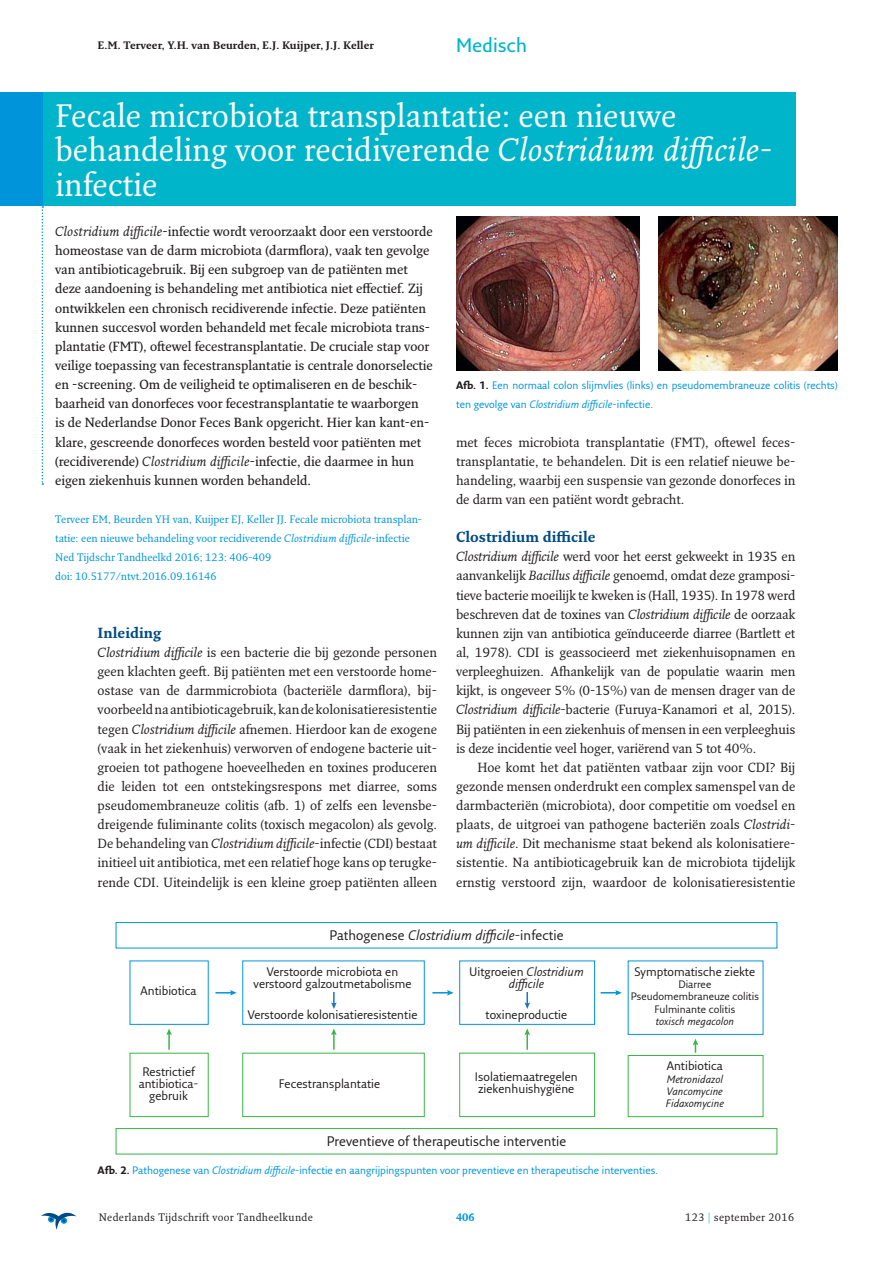
<style>
.page{position:relative;width:893px;height:1263px;background:#fff}
.page>*{position:absolute;margin:0;border:0;box-sizing:border-box;transform-origin:0 0}
.t1{font:31.5px/34.5px "Fresco Plus Pro";color:#fff}
.t2{font:600 19.2px "Fresco Sans Plus Pro";letter-spacing:.015em;color:#00b5c9}
.t3{font:700 14.25px "Fresco Plus Pro";color:#004b84}
.t4{font:13.5px "Fresco Sans Plus Pro";color:#231f20}
.t5{font:12.9px/19.2px "Fresco Plus Pro";letter-spacing:-.005em;color:#231f20;text-align:justify}
.t6{font:600 12.9px/19.2px "Fresco Plus Pro";color:#231f20}
.t7{font:12px/12.1px "Fresco Sans Plus Pro";color:#231f20;text-align:center}
.t8{font:italic 12px/12.1px "Fresco Sans Plus Pro";color:#231f20;text-align:center}
.t9{font:10.5px/19.2px "Fresco Sans Plus Pro";color:#0095da}
.t10{font:10.5px/19.2px "Fresco Plus Pro";color:#0095da}
.t11{font:10.5px "Fresco Plus Pro";letter-spacing:.03em;color:#231f20}
.t12{font:italic 10.5px/12.1px "Fresco Sans Plus Pro";color:#231f20;text-align:justify}
.t13{font:700 10.5px "Fresco Plus Pro";color:#231f20}
.t14{font:10.5px/12.1px "Fresco Sans Plus Pro";color:#231f20;text-align:center}
.t15{font:700 10.5px "Fresco Plus Pro";color:#0095da}
.s1{font-style:italic}
.s2{font-weight:400;font-style:italic}
.s3{font-weight:700;color:#231f20}
.s4{font-style:normal}
.s5{color:#0095da}
</style>
<div class="page">
<svg style="left:41px;top:1213px;width:35px;height:17px"></svg>
<div style="left:42px;top:93px;width:753px;height:113px;background:#00b5c9"></div>
<svg style="left:42px;top:206px;width:1px;height:279px"></svg>
<div style="left:0;top:93px;width:42px;height:113px;background:#0095da"></div>
<div style="left:116px;top:922px;width:661px;height:26px;border:1px solid #0095da"></div>
<div style="left:116px;top:1128px;width:661px;height:26px;border:1px solid #39b54a"></div>
<div style="left:129px;top:1053px;width:80px;height:64px;border:1px solid #39b54a"></div>
<svg style="left:166px;top:1029px;width:6px;height:21px"></svg>
<div style="left:242px;top:961px;width:182px;height:64px;border:1px solid #0095da"></div>
<div style="left:242px;top:1053px;width:182px;height:64px;border:1px solid #39b54a"></div>
<svg style="left:331px;top:1029px;width:5px;height:21px"></svg>
<div style="left:459px;top:961px;width:136px;height:64px;border:1px solid #0095da"></div>
<div style="left:459px;top:1053px;width:136px;height:64px;border:1px solid #39b54a"></div>
<svg style="left:524px;top:1029px;width:6px;height:21px"></svg>
<svg style="left:524px;top:992px;width:6px;height:17px"></svg>
<svg style="left:331px;top:992px;width:5px;height:17px"></svg>
<div style="left:627px;top:961px;width:136px;height:74px;border:1px solid #0095da"></div>
<div style="left:627px;top:1055px;width:136px;height:62px;border:1px solid #39b54a"></div>
<svg style="left:693px;top:1039px;width:5px;height:14px"></svg>
<svg style="left:215px;top:990px;width:22px;height:6px"></svg>
<svg style="left:432px;top:990px;width:21px;height:6px"></svg>
<svg style="left:600px;top:990px;width:21px;height:6px"></svg>
<img style="left:456px;top:217px;width:183px;height:153px">
<img style="left:658px;top:217px;width:179px;height:153px">
<p class="t13" style="left:98px;top:40px;width:278px">E.M. Terveer, Y.H. van Beurden, E.J. Kuijper, J.J. Keller</p>
<h2 class="t2" style="left:456px;top:36px;width:72px">Medisch</h2>
<h1 class="t1" style="left:55px;top:100px;width:719px">Fecale microbiota transplantatie: een nieuwe behandeling voor recidiverende <span class="s1">Clostridium difficile&shy;</span>infectie</h1>
<p class="t6" style="left:55px;top:223px;width:379px"><span class="s2">Clostridium difficile</span>-infectie wordt veroorzaakt door een verstoorde homeostase van de darm microbiota (darmflora), vaak ten gevolge van antibioticagebruik. Bij een subgroep van de patiënten met deze aandoening is behandeling met antibiotica niet effectief. Zij ontwikkelen een chronisch recidiverende infectie. Deze patiënten kunnen succesvol worden behandeld met fecale microbiota trans&shy;plantatie (FMT), oftewel fecestransplantatie. De cruciale stap voor veilige toepassing van fecestransplantatie is centrale donorselectie en -screening. Om de veiligheid te optimaliseren en de beschik&shy;baarheid van donorfeces voor fecestransplantatie te waarborgen<br>is de Nederlandse Donor Feces Bank opgericht. Hier kan kant-en&shy;klare, gescreende donorfeces worden besteld voor patiënten met (recidiverende) <span class="s2">Clostridium difficile</span>-infectie, die daarmee in hun eigen ziekenhuis kunnen worden behandeld.</p>
<p class="t10" style="left:55px;top:510px;width:368px">Terveer EM, Beurden YH van, Kuijper EJ, Keller JJ. Fecale microbiota transplan&shy;tatie: een nieuwe behandeling voor recidiverende <span class="s1">Clostridium difficile</span>-infectie Ned Tijdschr Tandheelkd 2016; 123: 406-409<br>doi: 10.5177/ntvt.2016.09.16146</p>
<p class="t3" style="left:98px;top:626px;width:66px">Inleiding</p>
<p class="t5" style="left:98px;top:644px;width:341px"><span class="s1">Clostridium difficile</span> is een bacterie die bij gezonde personen geen klachten geeft. Bij patiënten met een verstoorde home&shy;ostase van de darmmicrobiota (bacteriële darmflora), bij&shy;voorbeeld na antibioticagebruik, kan de kolonisatieresistentie tegen <span class="s1">Clostridium difficile</span> afnemen. Hierdoor kan de exogene (vaak in het ziekenhuis) verworven of endogene bacterie uit&shy;groeien tot pathogene hoeveelheden en toxines produceren die leiden tot een ontstekingsrespons met diarree, soms pseudomembraneuze colitis (afb. 1) of zelfs een levensbe&shy;dreigende fuliminante colits (toxisch megacolon) als gevolg.<br>De behandeling van <span class="s1">Clostridium difficile</span>-infectie (CDI) bestaat initieel uit antibiotica, met een relatief hoge kans op terugke&shy;rende CDI. Uiteindelijk is een kleine groep patiënten alleen</p>
<p class="t9" style="left:456px;top:376px;width:383px"><span class="s3">Afb. 1.</span> Een normaal colon slijmvlies (links) en pseudomembraneuze colitis (rechts) ten gevolge van <span class="s1">Clostridium difficile</span>-infectie.</p>
<p class="t5" style="left:456px;top:433px;width:341px">met feces microbiota transplantatie (FMT), oftewel feces&shy;transplantatie, te behandelen. Dit is een relatief nieuwe be&shy;handeling, waarbij een suspensie van gezonde donorfeces in de darm van een patiënt wordt gebracht.</p>
<p class="t3" style="left:456px;top:530px;width:141px">Clostridium difficile</p>
<p class="t5" style="left:456px;top:548px;width:341px"><span class="s1">Clostridium difficile</span> werd voor het eerst gekweekt in 1935 en aanvankelijk <span class="s1">Bacillus difficile</span> genoemd, omdat deze gramposi&shy;tieve bacterie moeilijk te kweken is (Hall, 1935). In 1978 werd beschreven dat de toxines van <span class="s1">Clostridium difficile</span> de oorzaak kunnen zijn van antibiotica geïnduceerde diarree (Bartlett et al, 1978). CDI is geassocieerd met ziekenhuisopnamen en verpleeghuizen. Afhankelijk van de populatie waarin men kijkt, is ongeveer 5% (0-15%) van de mensen drager van de <span class="s1">Clostridium difficile</span>-bacterie (Furuya-Kanamori et al, 2015).<br>Bij patiënten in een ziekenhuis of mensen in een verpleeghuis is deze incidentie veel hoger, variërend van 5 tot 40%.</p>
<p class="t5" style="left:456px;top:758px;width:341px;text-indent:21px">Hoe komt het dat patiënten vatbaar zijn voor CDI? Bij gezonde mensen onderdrukt een complex samenspel van de darmbacteriën (microbiota), door competitie om voedsel en plaats, de uitgroei van pathogene bacteriën zoals <span class="s1">Clostridi&shy;um difficile</span>. Dit mechanisme staat bekend als kolonisatiere&shy;sistentie. Na antibioticagebruik kan de microbiota tijdelijk ernstig verstoord zijn, waardoor de kolonisatieresistentie</p>
<p class="t7" style="left:140px;top:986px;width:58px">Antibiotica</p>
<p class="t7" style="left:139px;top:1066px;width:61px">Restrictief antibiotica&shy;gebruik</p>
<p class="t4" style="left:329px;top:929px;width:235px">Pathogenese <span class="s1">Clostridium difficile</span>-infectie</p>
<p class="t7" style="left:253px;top:966px;width:159px">Verstoorde microbiota en verstoord galzoutmetabolisme</p>
<p class="t7" style="left:248px;top:1009px;width:171px">Verstoorde kolonisatieresistentie</p>
<p class="t7" style="left:279px;top:1078px;width:103px">Fecestransplantatie</p>
<p class="t8" style="left:469px;top:966px;width:116px"><span class="s4">Uitgroeien</span> Clostridium difficile</p>
<p class="t7" style="left:485px;top:1009px;width:83px">toxineproductie</p>
<p class="t7" style="left:475px;top:1071px;width:104px;text-align:left">Isolatiemaatregelen ziekenhuishygiëne</p>
<p class="t4" style="left:327px;top:1135px;width:241px">Preventieve of therapeutische interventie</p>
<p class="t7" style="left:634px;top:966px;width:122px">Symptomatische ziekte</p>
<p class="t14" style="left:630px;top:979px;width:130px">Diarree<br>Pseudomembraneuze colitis<br>Fulminante colitis</p>
<p class="t12" style="left:655px;top:1016px;width:80px">toxisch megacolon</p>
<p class="t7" style="left:666px;top:1061px;width:58px">Antibiotica</p>
<p class="t12" style="left:665px;top:1073px;width:60px">Metronidazol Vancomycine Fidaxomycine</p>
<p class="t9" style="left:98px;top:1161px;width:562px"><span class="s3">Afb. 2.</span> Pathogenese van <span class="s1">Clostridium difficile</span>-infectie en aangrijpingspunten voor preventieve en therapeutische interventies.</p>
<p class="t11" style="left:99px;top:1212px;width:216px">Nederlands Tijdschrift voor Tandheelkunde</p>
<p class="t15" style="left:456px;top:1212px;width:20px">406</p>
<p class="t11" style="left:685px;top:1212px;width:111px">123 <span class="s5">|</span> september 2016</p>
</div>
